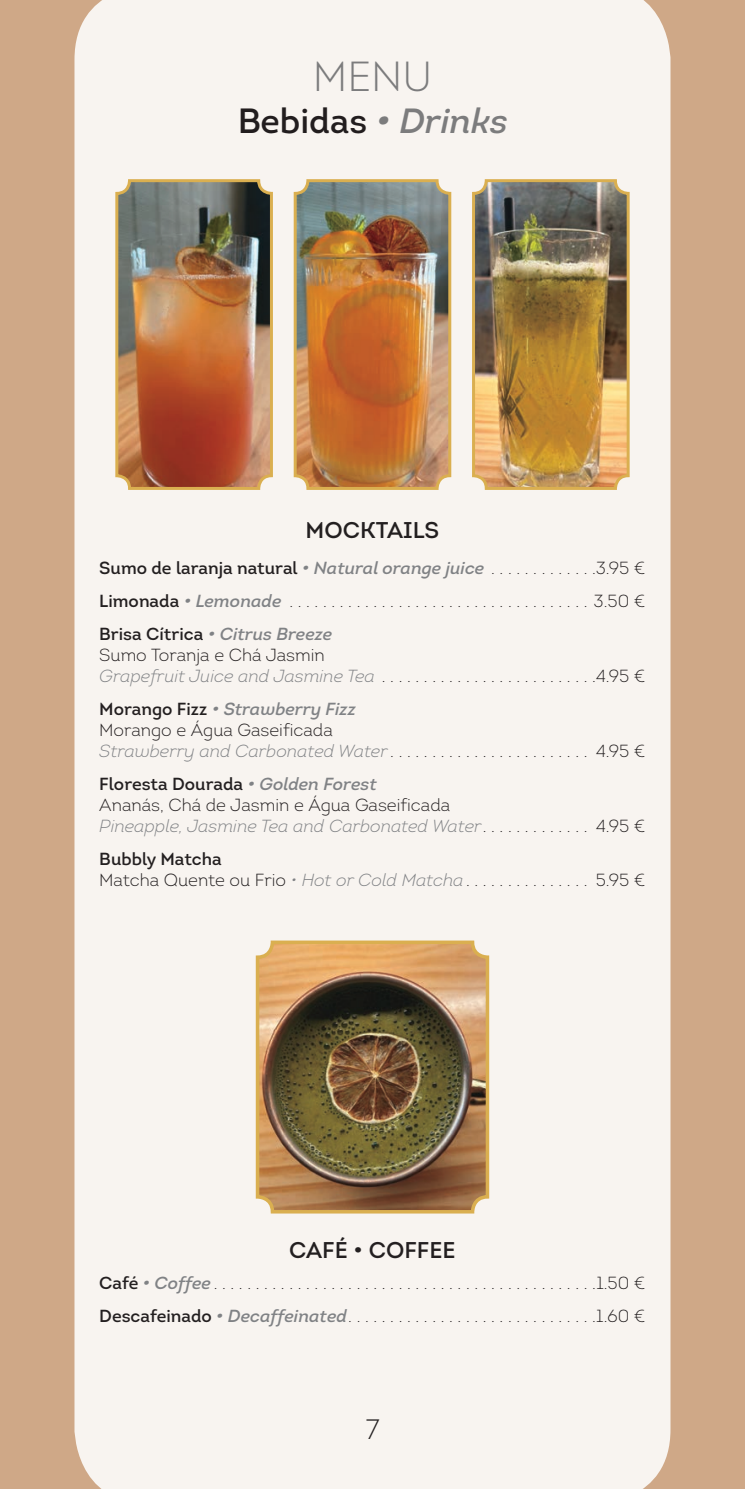
<style>
.page{position:relative;width:745px;height:1489px;background:#fff}
.page>*{position:absolute;margin:0;border:0;box-sizing:border-box;transform-origin:0 0}
.t1{font:300 42px "Intro";color:#808285}
.t2{font:500 35px "Intro";color:#231f20}
.t3{font:300 28px "Intro";color:#231f20}
.Tit_Bebidas{font:500 22.75px "Intro";color:#231f20}
.Bebidas{font:300 17.5px/21px "Intro";color:#231f20}
.Bebidas-2{font:500 17.5px "Intro";color:#231f20}
.s1{font-style:italic;color:#808285}
.s2{font-weight:300}
.s3{font-weight:500}
.s4{font-weight:500;font-style:italic;color:#808285}
</style>
<div class="page">
<div style="left:0;top:0;width:744px;height:1488px;background:#cfa887"></div>
<div style="left:74px;top:0;width:596px;height:1488px;background:#f8f4f0"></div>
<img style="left:117px;top:181px;width:154px;height:307px">
<div style="left:115px;top:179px;width:158px;height:311px;border:3px solid #daaf50;border-radius:13px"></div>
<img style="left:295px;top:181px;width:154px;height:307px">
<div style="left:293px;top:179px;width:158px;height:311px;border:3px solid #daaf50;border-radius:13px"></div>
<img style="left:473px;top:181px;width:154px;height:307px">
<div style="left:471px;top:179px;width:158px;height:311px;border:3px solid #daaf50;border-radius:13px"></div>
<img style="left:257px;top:942px;width:230px;height:269px">
<div style="left:255px;top:940px;width:234px;height:273px;border:4px solid #daaf50;border-radius:15px"></div>
<h1 class="t1" style="left:312px;top:50px;width:121px">MENU</h1>
<h2 class="t2" style="left:237px;top:99px;width:272px">Bebidas <span class="s1">• Drinks</span></h2>
<p class="Tit_Bebidas" style="left:305px;top:516px;width:135px">MOCKTAILS</p>
<p class="Bebidas-2" style="left:99px;top:557px;width:547px">Sumo de laranja natural <span class="s1">• Natural orange juice</span> <span class="s2">. . . . . . . . . . . . 3.95 €</span></p>
<p class="Bebidas" style="left:99px;top:590px;width:547px"><span class="s3">Limonada</span> <span class="s4">• Lemonade</span> . . . . . . . . . . . . . . . . . . . . . . . . . . . . . . . . . . . . 3.50 €</p>
<p class="Bebidas" style="left:99px;top:623px;width:547px"><span class="s3">Brisa Cítrica</span> <span class="s4">• Citrus Breeze<br></span>Sumo Toranja e Chá Jasmin<br><span class="s1">Grapefruit Juice and Jasmine Tea</span> . . . . . . . . . . . . . . . . . . . . . . . . . 4.95 €</p>
<p class="Bebidas" style="left:99px;top:698px;width:547px"><span class="s3">Morango Fizz</span> <span class="s4">• Strawberry Fizz<br></span>Morango e Água Gaseificada<br><span class="s1">Strawberry and Carbonated Water</span> . . . . . . . . . . . . . . . . . . . . . . . 4.95 €</p>
<p class="Bebidas" style="left:99px;top:773px;width:547px"><span class="s3">Floresta Dourada</span> <span class="s4">• Golden Forest<br></span>Ananás, Chá de Jasmin e Água Gaseificada<br><span class="s1">Pineapple, Jasmine Tea and Carbonated Water</span> . . . . . . . . . . . . 4.95 €</p>
<p class="Bebidas" style="left:99px;top:848px;width:547px"><span class="s3">Bubbly Matcha<br></span>Matcha Quente ou Frio <span class="s1">• Hot or Cold Matcha</span> . . . . . . . . . . . . . . . 5.95 €</p>
<p class="Tit_Bebidas" style="left:289px;top:1235px;width:168px">CAFÉ • COFFEE</p>
<p class="Bebidas" style="left:99px;top:1271px;width:547px"><span class="s3">Café</span> <span class="s4">• Coffee</span> . . . . . . . . . . . . . . . . . . . . . . . . . . . . . . . . . . . . . . . . . . . . . 1.50 €</p>
<p class="Bebidas" style="left:99px;top:1304px;width:547px"><span class="s3">Descafeinado</span> <span class="s4">• Decaffeinated</span> . . . . . . . . . . . . . . . . . . . . . . . . . . . . . 1.60 €</p>
<h3 class="t3" style="left:365px;top:1411px;width:16px">7</h3>
</div>
